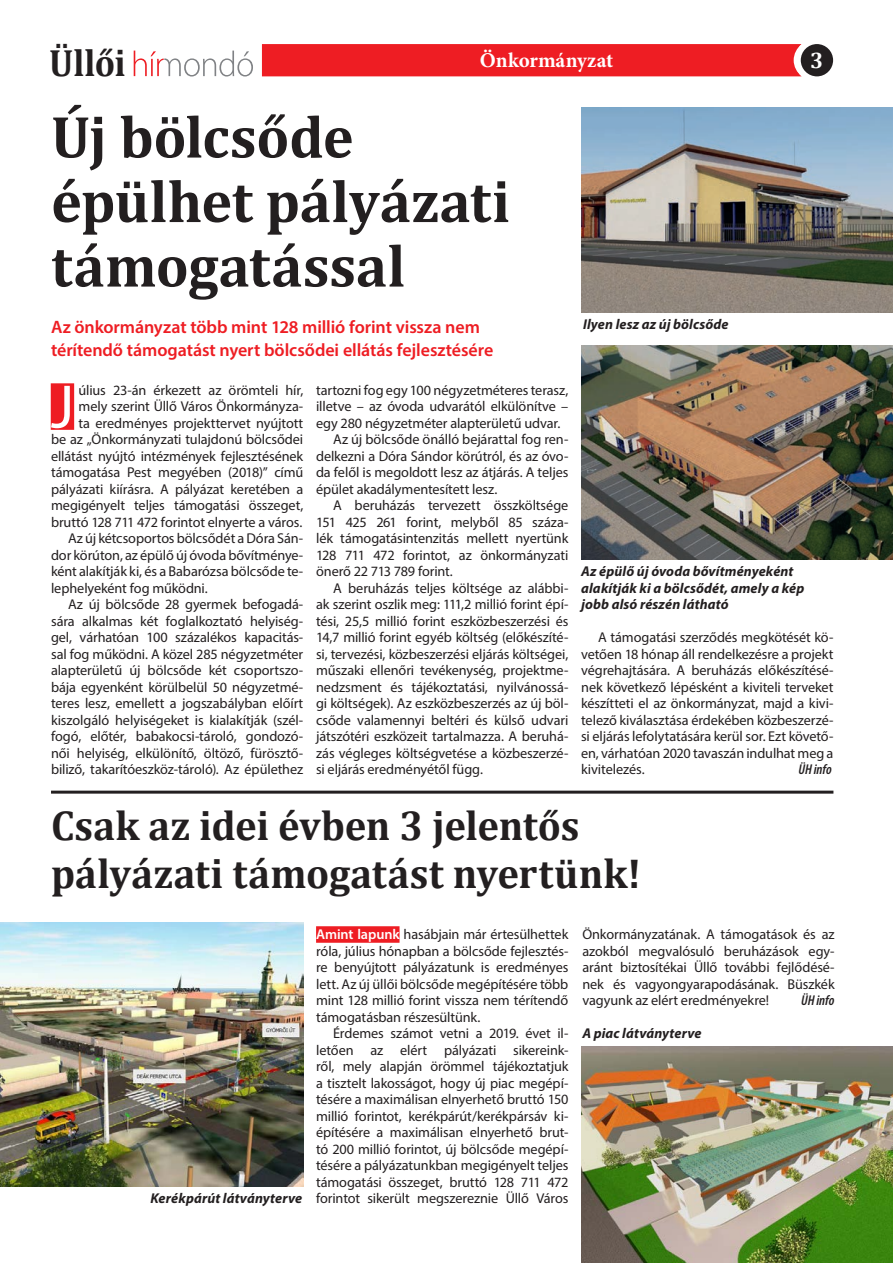
<style>
.page{position:relative;width:893px;height:1263px;background:#fff}
.page>*{position:absolute;margin:0;border:0;box-sizing:border-box;transform-origin:0 0}
.Elso_bekezdes{font:61.95px "Myriad Pro";color:#fff}
.Nagy_cím{font:700 60px/64.5px "Cambria";letter-spacing:-.005em;color:#231f20}
.Kis_cím{font:700 42px/48px "Cambria";color:#231f20}
.t1{font:700 38.1px "Cambria";letter-spacing:-.015em;color:#231f20;scale:.94 1}
.t2{font:700 22.5px "Cambria";color:#fff}
.t3{font:700 21px "Minion Pro";letter-spacing:-.005em;color:#fff}
.Lead_piros_alcím{font:600 18px/22.5px "Myriad Pro";letter-spacing:-.005em;color:#ee1d23}
.Elso_bekezdes-2{font:14.25px/16.5px "Myriad Pro";letter-spacing:-.01em;color:#231f20;text-align:justify}
.t4{font:italic 700 14.25px/16.5px "Myriad Pro";letter-spacing:.01em;color:#231f20}
.t5{font:italic 600 condensed 14.25px "Myriad Pro";letter-spacing:-.005em;color:#231f20}
.s1{font-weight:600;color:#fff}
</style>
<div class="page">
<div style="left:262px;top:44px;width:539px;height:32px;background:#ee1d23"></div>
<div style="left:798px;top:41px;width:38px;height:38px;background:#231f20;border-radius:50%"></div>
<div style="left:795px;top:38px;width:44px;height:44px;border:6px solid #fff;border-radius:50%"></div>
<svg style="left:134px;top:51px;width:119px;height:26px"></svg>
<div style="left:51px;top:383px;width:23px;height:47px;background:#ee1d23"></div>
<div style="left:316px;top:926px;width:84px;height:17px;background:#ee1d23"></div>
<img style="left:581px;top:107px;width:312px;height:205px">
<img style="left:581px;top:345px;width:312px;height:214px">
<img style="left:581px;top:1046px;width:312px;height:217px">
<img style="left:0;top:923px;width:303px;height:264px">
<hr style="left:51px;top:791px;width:782px;height:3px;background:#231f20">
<p class="t1" style="left:49px;top:36px;width:83px">Üllői</p>
<p class="t3" style="left:480px;top:45px;width:135px">Önkormányzat</p>
<p class="t2" style="left:810px;top:44px;width:15px">3</p>
<p class="Nagy_cím" style="left:51px;top:103px;width:461px">Új bölcsőde épülhet pályázati támogatással</p>
<p class="Lead_piros_alcím" style="left:51px;top:315px;width:444px">Az önkormányzat több mint 128 millió forint vissza nem térítendő támogatást nyert bölcsődei ellátás fejlesztésére</p>
<p class="Elso_bekezdes-2" style="left:51px;top:381px;width:254px;text-align:right">úlius 23-án érkezett az örömteli hír, mely szerint Üllő Város Önkormányza-<br>ta eredményes projekttervet nyújtott<br>be az „Önkormányzati tulajdonú bölcsődei ellátást nyújtó intézmények fejlesztésének támogatása Pest megyében (2018)” című pályázati kiírásra. A pályázat keretében a megigényelt teljes támogatási összeget, bruttó 128 711 472 forintot elnyerte a város.</p>
<p class="Elso_bekezdes-2" style="left:51px;top:530px;width:254px;text-indent:17px">Az új kétcsoportos bölcsődét a Dóra Sán&shy;dor körúton, az épülő új óvoda bővítménye&shy;ként alakítják ki, és a Babarózsa bölcsőde te&shy;lephelyeként fog működni.</p>
<p class="Elso_bekezdes-2" style="left:51px;top:596px;width:254px;text-indent:17px">Az új bölcsőde 28 gyermek befogadá&shy;sára alkalmas két foglalkoztató helyiség&shy;gel, várhatóan 100 százalékos kapacitás&shy;sal fog működni. A közel 285 négyzetméter alapterületű új bölcsőde két csoportszo&shy;bája egyenként körülbelül 50 négyzetmé&shy;teres lesz, emellett a jogszabályban előírt kiszolgáló helyiségeket is kialakítják (szél&shy;fogó, előtér, babakocsi-tároló, gondozó&shy;női helyiség, elkülönítő, öltöző, fürösztő&shy;biliző, takarítóeszköz-tároló). Az épülethez</p>
<p class="Elso_bekezdes" style="left:51px;top:369px;width:25px">J</p>
<p class="Elso_bekezdes-2" style="left:316px;top:381px;width:254px">tartozni fog egy 100 négyzetméteres terasz, illetve – az óvoda udvarától elkülönítve – egy 280 négyzetméter alapterületű udvar.</p>
<p class="Elso_bekezdes-2" style="left:316px;top:431px;width:254px;text-indent:17px">Az új bölcsőde önálló bejárattal fog ren&shy;delkezni a Dóra Sándor körútról, és az óvo&shy;da felől is megoldott lesz az átjárás. A teljes épület akadálymentesített lesz.</p>
<p class="Elso_bekezdes-2" style="left:316px;top:497px;width:254px;text-indent:17px">A beruházás tervezett összköltsége 151 425 261 forint, melyből 85 száza&shy;lék támogatásintenzitás mellett nyertünk 128 711 472 forintot, az önkormányzati önerő 22 713 789 forint.</p>
<p class="Elso_bekezdes-2" style="left:316px;top:579px;width:254px;text-indent:17px">A beruházás teljes költsége az alábbi&shy;ak szerint oszlik meg: 111,2 millió forint épí&shy;tési, 25,5 millió forint eszközbeszerzési és 14,7 millió forint egyéb költség (előkészíté&shy;si, tervezési, közbeszerzési eljárás költségei, műszaki ellenőri tevékenység, projektme&shy;nedzsment és tájékoztatási, nyilvánossá&shy;gi költségek). Az eszközbeszerzés az új böl&shy;csőde valamennyi beltéri és külső udvari játszótéri eszközeit tartalmazza. A beruhá&shy;zás végleges költségvetése a közbeszerzé&shy;si eljárás eredményétől függ.</p>
<p class="t4" style="left:583px;top:315px;width:147px">Ilyen lesz az új bölcsőde</p>
<p class="t4" style="left:581px;top:563px;width:225px">Az épülő új óvoda bővítményeként alakítják ki a bölcsődét, amely a kép jobb alsó részén látható</p>
<p class="Elso_bekezdes-2" style="left:581px;top:629px;width:254px;text-indent:17px">A támogatási szerződés megkötését kö&shy;vetően 18 hónap áll rendelkezésre a projekt végrehajtására. A beruházás előkészítésé&shy;nek következő lépésként a kiviteli terveket készítteti el az önkormányzat, majd a kivi&shy;telező kiválasztása érdekében közbeszerzé&shy;si eljárás lefolytatására kerül sor. Ezt követő&shy;en, várhatóan 2020 tavaszán indulhat meg a kivitelezés.</p>
<p class="t5" style="left:798px;top:762px;width:35px">ÜH info</p>
<p class="Kis_cím" style="left:51px;top:800px;width:592px">Csak az idei évben 3 jelentős pályázati támogatást nyertünk!</p>
<p class="t4" style="left:150px;top:1190px;width:153px">Kerékpárút látványterve</p>
<p class="Elso_bekezdes-2" style="left:316px;top:926px;width:254px"><span class="s1">Amint lapunk</span> hasábjain már értesülhettek róla, július hónapban a bölcsőde fejlesztés&shy;re benyújtott pályázatunk is eredményes lett. Az új üllői bölcsőde megépítésére több mint 128 millió forint vissza nem térítendő támogatásban részesültünk.</p>
<p class="Elso_bekezdes-2" style="left:316px;top:1025px;width:254px;text-indent:17px">Érdemes számot vetni a 2019. évet il&shy;letően az elért pályázati sikereink&shy;ről, mely alapján örömmel tájékoztatjuk a tisztelt lakosságot, hogy új piac megépí&shy;tésére a maximálisan elnyerhető bruttó 150 millió forintot, kerékpárút/kerékpársáv ki&shy;építésére a maximálisan elnyerhető brut&shy;tó 200 millió forintot, új bölcsőde megépí&shy;tésére a pályázatunkban megigényelt teljes támogatási összeget, bruttó 128 711 472 forintot sikerült megszereznie Üllő Város</p>
<p class="Elso_bekezdes-2" style="left:582px;top:926px;width:254px">Önkormányzatának. A támogatások és az azokból megvalósuló beruházások egy&shy;aránt biztosítékai Üllő további fejlődésé&shy;nek és vagyongyarapodásának. Büszkék vagyunk az elért eredményekre!</p>
<p class="t5" style="left:801px;top:993px;width:35px">ÜH info</p>
<p class="t4" style="left:582px;top:1025px;width:121px">A piac látványterve</p>
</div>
